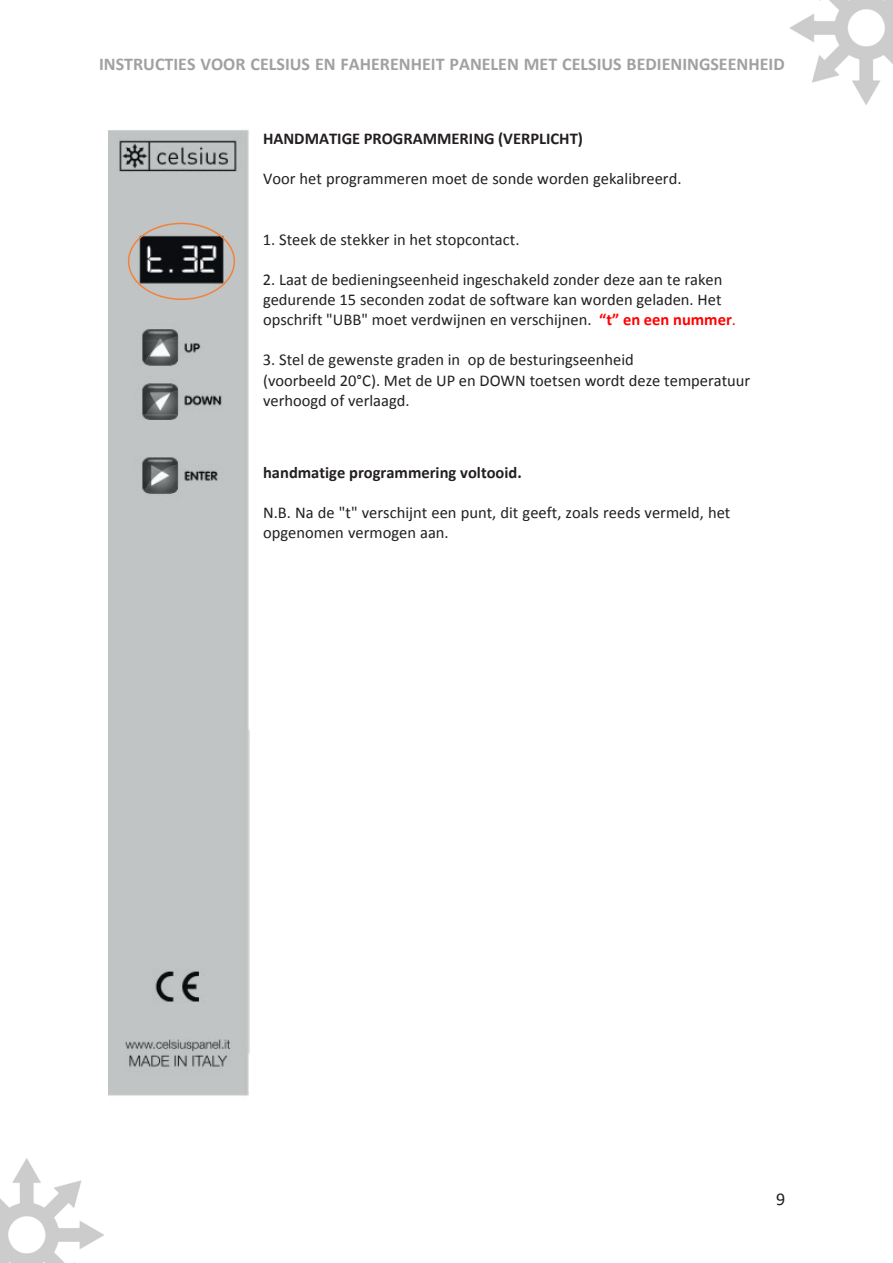
<style>
.page{position:relative;width:893px;height:1263px;background:#fff}
.page>*{position:absolute;margin:0;border:0;box-sizing:border-box;transform-origin:0 0}
.t1{font:700 18px "Calibri";color:#a1a1a2}
.t2{font:18px "Calibri";color:#231f20}
.t3{font:16.5px/20.2px "Calibri";color:#231f20}
.t4{font:700 16.5px "Calibri";color:#231f20}
.s1{font-weight:700;color:#f00}
.s2{color:#f00}
</style>
<div class="page">
<img style="left:789px;top:0;width:104px;height:105px">
<img style="left:0;top:1158px;width:104px;height:105px">
<img style="left:108px;top:129px;width:141px;height:967px">
<div style="left:128px;top:223px;width:107px;height:77px;border:2px solid #f2813c;border-radius:50%"></div>
<p class="t1" style="left:99px;top:53px;width:687px">INSTRUCTIES VOOR CELSIUS EN FAHERENHEIT PANELEN MET CELSIUS BEDIENINGSEENHEID</p>
<p class="t4" style="left:263px;top:128px;width:321px">HANDMATIGE PROGRAMMERING (VERPLICHT)</p>
<p class="t3" style="left:263px;top:169px;width:420px">Voor het programmeren moet de sonde worden gekalibreerd.</p>
<p class="t3" style="left:263px;top:229px;width:258px">1. Steek de stekker in het stopcontact.</p>
<p class="t3" style="left:263px;top:269px;width:475px">2. Laat de bedieningseenheid ingeschakeld zonder deze aan te raken gedurende 15 seconden zodat de software kan worden geladen. Het opschrift "UBB" moet verdwijnen en verschijnen. <span class="s1">“t” en een nummer</span><span class="s2">.</span></p>
<p class="t3" style="left:263px;top:350px;width:489px">3. Stel de gewenste graden in op de besturingseenheid<br>(voorbeeld 20°C). Met de UP en DOWN toetsen wordt deze temperatuur verhoogd of verlaagd.</p>
<p class="t4" style="left:263px;top:462px;width:260px">handmatige programmering voltooid.</p>
<p class="t3" style="left:263px;top:503px;width:469px">N.B. Na de "t" verschijnt een punt, dit geeft, zoals reeds vermeld, het opgenomen vermogen aan.</p>
<p class="t2" style="left:776px;top:1187px;width:11px">9</p>
</div>
